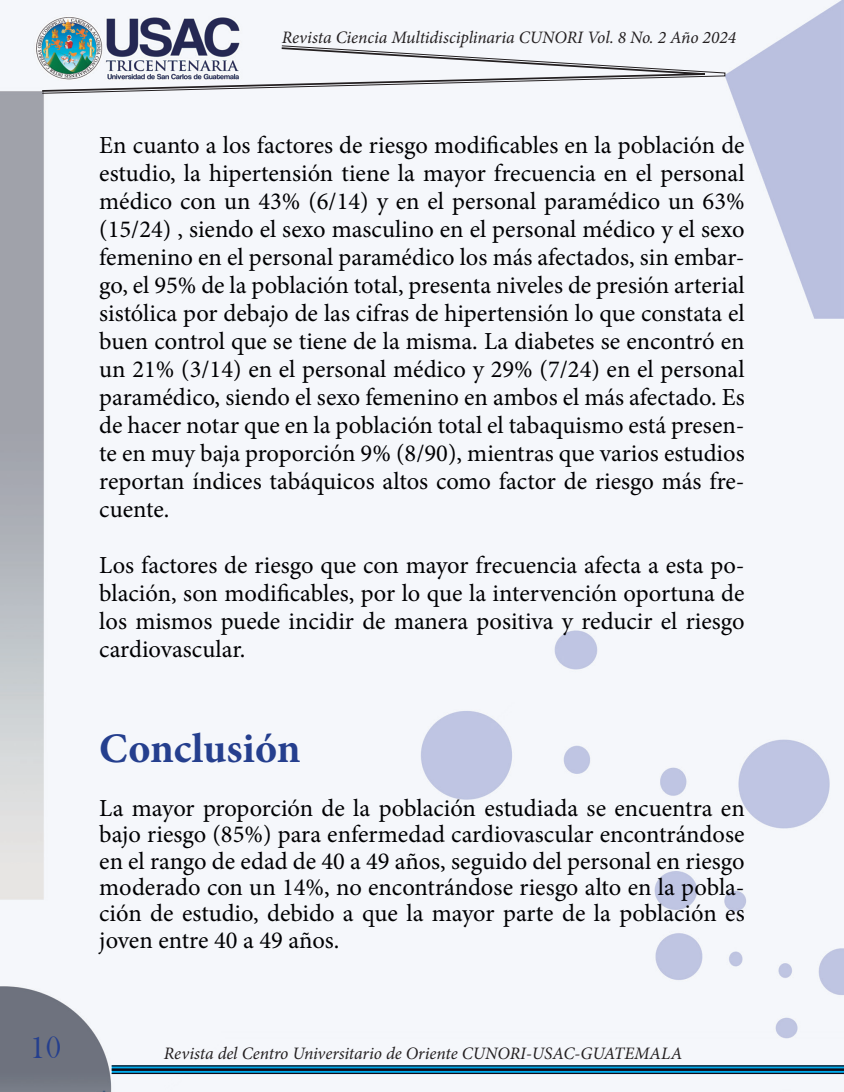
<style>
.page{position:relative;width:844px;height:1092px;background:#fff}
.page>*{position:absolute;margin:0;border:0;box-sizing:border-box;transform-origin:0 0}
.t1{font:700 42px "Minion Pro";color:#253f8e}
.t2{font:31.5px "Bask Old Face";color:#253f8e}
.t3{font:24.5px/28px "Minion Pro";color:#000002;text-align:justify}
.t4{font:italic 17.5px "Minion Pro";letter-spacing:-.005em;color:#231f20}
</style>
<div class="page">
<img style="left:0;top:0;width:843px;height:1091px">
<svg style="left:40px;top:45px;width:704px;height:49px"></svg>
<svg style="left:112px;top:1066px;width:731px;height:6px;background:#0572a0"></svg>
<hr style="left:112px;top:1065px;width:731px;height:1px;background:#100c18">
<hr style="left:112px;top:1068px;width:731px;height:2px;background:#100c18">
<hr style="left:112px;top:1072px;width:731px;height:1px;background:#100c18">
<p class="t2" style="left:30px;top:1030px;width:32px">10</p>
<p class="t4" style="left:282px;top:25px;width:455px">Revista Ciencia Multidisciplinaria CUNORI Vol. 8 No. 2 Año 2024</p>
<p class="t3" style="left:99px;top:131px;width:646px">En cuanto a los factores de riesgo modificables en la población de estudio, la hipertensión tiene la mayor frecuencia en el personal médico con un 43% (6/14) y en el personal paramédico un 63% (15/24) , siendo el sexo masculino en el personal médico y el sexo femenino en el personal paramédico los más afectados, sin embar&shy;go, el 95% de la población total, presenta niveles de presión arterial sistólica por debajo de las cifras de hipertensión lo que constata el buen control que se tiene de la misma. La diabetes se encontró en un 21% (3/14) en el personal médico y 29% (7/24) en el personal paramédico, siendo el sexo femenino en ambos el más afectado. Es de hacer notar que en la población total el tabaquismo está presen&shy;te en muy baja proporción 9% (8/90), mientras que varios estudios reportan índices tabáquicos altos como factor de riesgo más fre&shy;cuente.</p>
<p class="t3" style="left:99px;top:551px;width:646px">Los factores de riesgo que con mayor frecuencia afecta a esta po&shy;blación, son modificables, por lo que la intervención oportuna de los mismos puede incidir de manera positiva y reducir el riesgo cardiovascular.</p>
<p class="t1" style="left:99px;top:718px;width:203px">Conclusión</p>
<p class="t3" style="left:99px;top:795px;width:646px;line-height:26.2px">La mayor proporción de la población estudiada se encuentra en bajo riesgo (85%) para enfermedad cardiovascular encontrándose en el rango de edad de 40 a 49 años, seguido del personal en riesgo moderado con un 14%, no encontrándose riesgo alto en la pobla&shy;ción de estudio, debido a que la mayor parte de la población es joven entre 40 a 49 años.</p>
<p class="t4" style="left:164px;top:1040px;width:520px">Revista del Centro Universitario de Oriente CUNORI-USAC-GUATEMALA</p>
</div>
